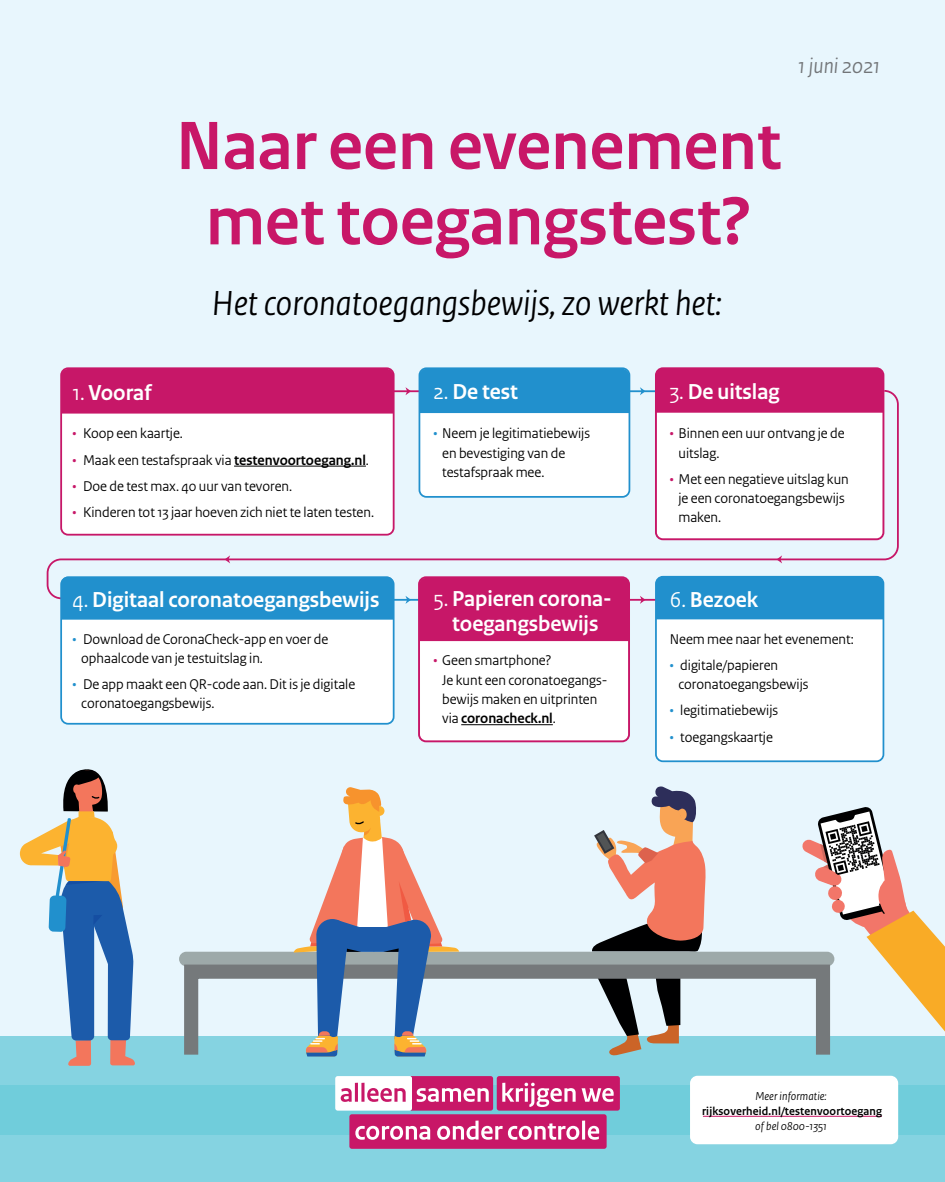
<style>
.page{position:relative;width:945px;height:1182px;background:#fff}
.page>*{position:absolute;margin:0;border:0;box-sizing:border-box;transform-origin:0 0}
.t1{font:700 71.75px/75.2px "Rijksoverheid Sans Heading";color:#c81768;text-align:center}
.t2{font:italic 36.57px "Rijksoverheid Sans Heading";color:#000001}
.t3{font:700 22.75px/24.7px "Rijksoverheid Sans Heading";color:#fff;text-align:center}
.t4{font:italic 22.4px "Rijksoverheid Sans Heading";color:#727578}
.t5{font:14.88px/19.2px "Rijksoverheid Sans Heading";color:#000001}
.t6{font:700 11.99px "Rijksoverheid Sans Heading";letter-spacing:.015em;color:#000001}
.t7{font:italic 11.99px "Rijksoverheid Sans Heading";letter-spacing:.01em;color:#000001}
.s1{font-weight:400}
.s2{color:#c71768}
.s3{font-weight:700}
.s4{color:#2190cd}
</style>
<div class="page">
<div style="left:0;top:0;width:945px;height:1181px;background:#e8f6fd"></div>
<svg style="left:46px;top:389px;width:853px;height:211px"></svg>
<hr style="left:384px;top:390px;width:66px;height:2px;background:#c71768">
<hr style="left:614px;top:390px;width:66px;height:2px;background:#2190cd">
<hr style="left:369px;top:599px;width:66px;height:1px;background:#2190cd">
<hr style="left:606px;top:599px;width:66px;height:1px;background:#c71768">
<div style="left:61px;top:368px;width:333px;height:166px;background:#fff;border-radius:7px"></div>
<div style="left:60px;top:367px;width:335px;height:168px;border:2px solid #c71768;border-radius:7px"></div>
<hr style="left:234px;top:465px;width:132px;height:1px;background:#000001">
<div style="left:61px;top:369px;width:333px;height:44px;background:#c71768"></div>
<div style="left:61px;top:577px;width:333px;height:146px;background:#fff;border-radius:7px"></div>
<div style="left:60px;top:576px;width:335px;height:148px;border:2px solid #2190cd;border-radius:7px"></div>
<div style="left:61px;top:576px;width:333px;height:43px;background:#2190cd"></div>
<div style="left:419px;top:368px;width:210px;height:129px;background:#fff;border-radius:7px"></div>
<div style="left:419px;top:367px;width:211px;height:130px;border:2px solid #2190cd;border-radius:7px"></div>
<div style="left:419px;top:369px;width:210px;height:44px;background:#2190cd"></div>
<div style="left:656px;top:368px;width:227px;height:171px;background:#fff;border-radius:7px"></div>
<div style="left:655px;top:367px;width:229px;height:173px;border:2px solid #c71768;border-radius:7px"></div>
<div style="left:656px;top:368px;width:227px;height:44px;background:#c71768"></div>
<div style="left:419px;top:577px;width:210px;height:164px;background:#fff;border-radius:7px"></div>
<div style="left:418px;top:576px;width:212px;height:166px;border:2px solid #c71768;border-radius:7px"></div>
<hr style="left:461px;top:724px;width:92px;height:1px;background:#000001">
<div style="left:419px;top:577px;width:210px;height:64px;background:#c71768"></div>
<div style="left:656px;top:576px;width:227px;height:185px;background:#fff;border-radius:7px"></div>
<div style="left:655px;top:576px;width:229px;height:186px;border:2px solid #2190cd;border-radius:7px"></div>
<div style="left:656px;top:576px;width:227px;height:43px;background:#2190cd"></div>
<div style="left:0;top:1036px;width:945px;height:49px;background:#85d3e1"></div>
<div style="left:0;top:1134px;width:945px;height:47px;background:#85d3e1"></div>
<div style="left:0;top:1085px;width:945px;height:49px;background:#70cddb"></div>
<svg style="left:20px;top:769px;width:115px;height:296px"></svg>
<div style="left:497px;top:1075px;width:123px;height:35px;background:#c81767;border-radius:3px"></div>
<div style="left:335px;top:1075px;width:77px;height:35px;background:#fff;border-radius:3px"></div>
<div style="left:349px;top:1114px;width:258px;height:34px;background:#c81767;border-radius:3px"></div>
<svg style="left:341px;top:1088px;width:11px;height:13px"></svg>
<hr style="left:355px;top:1082px;width:3px;height:19px;background:#c81767">
<svg style="left:361px;top:1082px;width:4px;height:19px"></svg>
<svg style="left:367px;top:1075px;width:126px;height:35px"></svg>
<svg style="left:502px;top:1082px;width:74px;height:24px"></svg>
<svg style="left:582px;top:1088px;width:32px;height:13px"></svg>
<svg style="left:355px;top:1125px;width:75px;height:14px"></svg>
<svg style="left:437px;top:1120px;width:142px;height:19px"></svg>
<hr style="left:582px;top:1120px;width:3px;height:19px;background:#fff">
<svg style="left:588px;top:1125px;width:11px;height:14px"></svg>
<div style="left:690px;top:1075px;width:208px;height:69px;background:#fff;border-radius:7px"></div>
<hr style="left:703px;top:1115px;width:179px;height:1px;background:#c81767">
<svg style="left:592px;top:786px;width:114px;height:165px"></svg>
<svg style="left:647px;top:979px;width:33px;height:64px"></svg>
<svg style="left:598px;top:979px;width:43px;height:67px"></svg>
<div style="left:179px;top:951px;width:655px;height:15px;background:#9da9a9;border-radius:7px"></div>
<div style="left:184px;top:964px;width:646px;height:97px;border:14px solid #75797b"></div>
<svg style="left:294px;top:787px;width:165px;height:269px"></svg>
<svg style="left:802px;top:807px;width:143px;height:226px"></svg>
<svg style="left:405px;top:387px;width:6px;height:8px"></svg>
<svg style="left:777px;top:555px;width:5px;height:8px"></svg>
<svg style="left:225px;top:555px;width:5px;height:8px"></svg>
<svg style="left:640px;top:387px;width:5px;height:8px"></svg>
<svg style="left:405px;top:595px;width:6px;height:8px"></svg>
<svg style="left:640px;top:595px;width:5px;height:8px"></svg>
<h3 class="t3" style="left:73px;top:380px;width:81px"><span class="s1">1.</span> Vooraf</h3>
<h1 class="t1" style="left:176px;top:109px;width:607px">Naar een evenement met toegangstest?</h1>
<h2 class="t2" style="left:212px;top:283px;width:512px">Het coronatoegangsbewijs, zo werkt het:</h2>
<h3 class="t4" style="left:798px;top:53px;width:83px">1 juni 2021</h3>
<h3 class="t3" style="left:433px;top:380px;width:86px"><span class="s1">2.</span> De test</h3>
<h3 class="t3" style="left:670px;top:380px;width:111px"><span class="s1">3.</span> De uitslag</h3>
<p class="t5" style="left:73px;top:424px;width:112px"><span class="s2">•</span> Koop een kaartje.</p>
<p class="t5" style="left:73px;top:450px;width:298px"><span class="s2">•</span> Maak een testafspraak via <span class="s3">testenvoortoegang.nl</span>.</p>
<p class="t5" style="left:73px;top:476px;width:221px"><span class="s2">•</span> Doe de test max. 40 uur van tevoren.</p>
<p class="t5" style="left:73px;top:503px;width:303px"><span class="s2">•</span> Kinderen tot 13 jaar hoeven zich niet te laten testen.</p>
<h3 class="t3" style="left:73px;top:588px;width:308px"><span class="s1">4.</span> Digitaal coronatoegangsbewijs</h3>
<p class="t5" style="left:81px;top:629px;width:249px;text-indent:-9px"><span class="s4">•</span> Download de CoronaCheck-app en voer de ophaalcode van je testuitslag in.</p>
<p class="t5" style="left:81px;top:674px;width:275px;text-indent:-9px"><span class="s4">•</span> De app maakt een QR-code aan. Dit is je digitale coronatoegangsbewijs.</p>
<p class="t5" style="left:442px;top:424px;width:149px;text-indent:-9px"><span class="s4">•</span> Neem je legitimatiebewijs en bevestiging van de testafspraak mee.</p>
<p class="t5" style="left:678px;top:424px;width:168px;text-indent:-9px"><span class="s2">•</span> Binnen een uur ontvang je de uitslag.</p>
<p class="t5" style="left:678px;top:469px;width:172px;text-indent:-9px"><span class="s2">•</span> Met een negatieve uitslag kun je een coronatoegangsbewijs maken.</p>
<h3 class="t3" style="left:433px;top:586px;width:180px"><span class="s1">5.</span> Papieren corona&shy;toegangsbewijs</h3>
<h3 class="t3" style="left:670px;top:588px;width:90px"><span class="s1">6.</span> Bezoek</h3>
<p class="t5" style="left:670px;top:629px;width:185px">Neem mee naar het evenement:</p>
<p class="t5" style="left:678px;top:655px;width:132px;text-indent:-9px"><span class="s4">•</span> digitale/papieren coronatoegangsbewijs</p>
<p class="t5" style="left:670px;top:701px;width:110px"><span class="s4">•</span> legitimatiebewijs</p>
<p class="t5" style="left:670px;top:727px;width:105px"><span class="s4">•</span> toegangskaartje</p>
<p class="t5" style="left:442px;top:651px;width:167px;text-indent:-9px"><span class="s2">•</span> Geen smartphone?<br>Je kunt een coronatoegangs&shy;bewijs maken en uitprinten via <span class="s3">coronacheck.nl</span>.</p>
<p class="t7" style="left:755px;top:1088px;width:73px">Meer informatie:</p>
<p class="t6" style="left:702px;top:1103px;width:181px">rijksoverheid.nl/testenvoortoegang</p>
<p class="t7" style="left:755px;top:1118px;width:73px">of bel 0800-1351</p>
</div>
